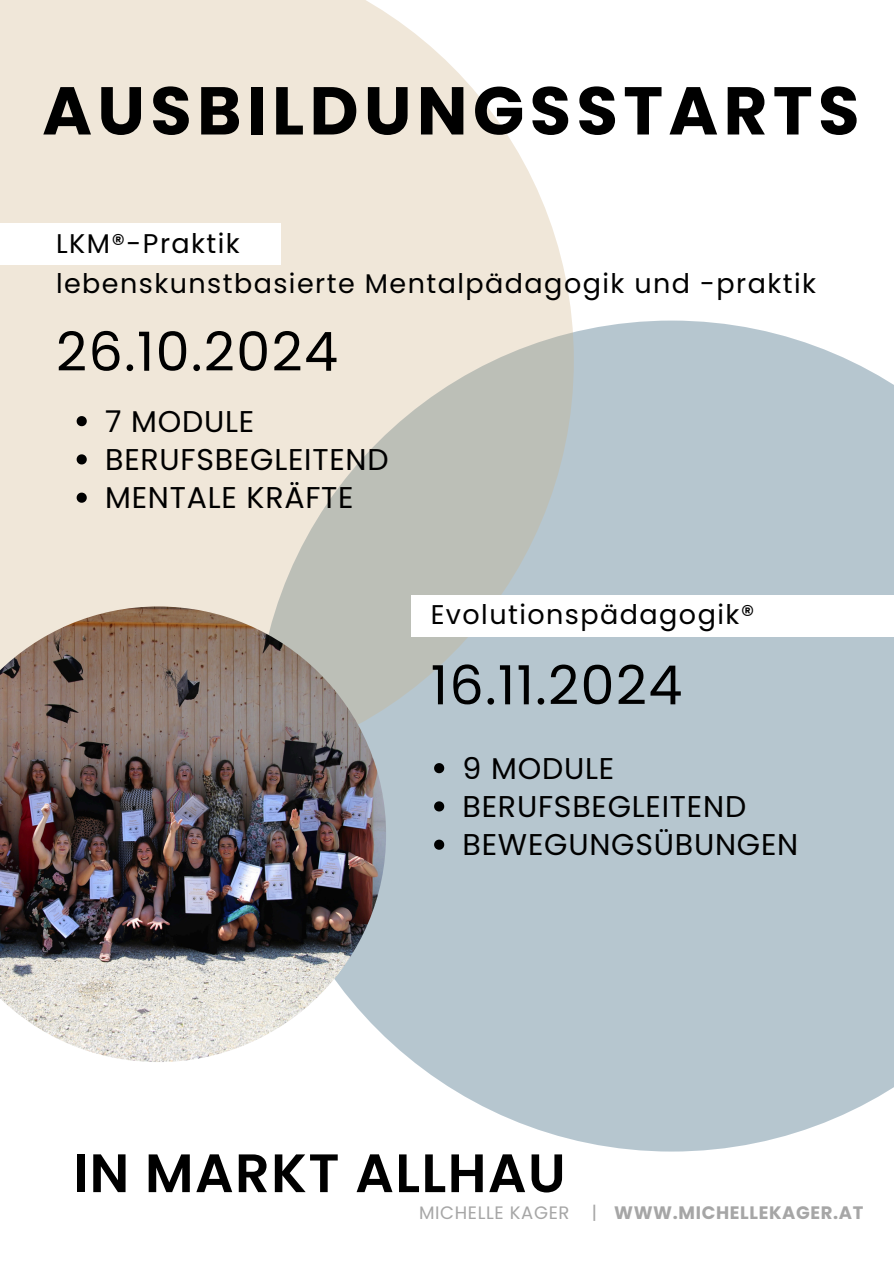
<style>
.page{position:relative;width:894px;height:1264px;background:#fff}
.page>*{position:absolute;margin:0;border:0;box-sizing:border-box;transform-origin:0 0}
.t1{font:700 67.5px "Poppins";letter-spacing:.08em;color:#000}
.t2{font:54px "Poppins";letter-spacing:.025em;color:#000}
.t3{font:600 54px "Poppins";letter-spacing:.025em;color:#000}
.t4{font:30px "Poppins";letter-spacing:.025em;color:#000}
.t5{font:27px/39.3px "Poppins";letter-spacing:.055em;color:#000}
.t6{font:700 18px "Poppins";letter-spacing:.035em;color:#a6a6a6}
.s1{font-weight:400}
</style>
<div class="page">
<div style="left:386px;top:320px;width:507px;height:831px;background:#b6c6cf"></div>
<svg style="left:0;top:0;width:573px;height:775px;background:#e5e0d5"></svg>
<div style="left:0;top:223px;width:281px;height:41px;background:#fff"></div>
<img style="left:0;top:606px;width:386px;height:456px">
<div style="left:411px;top:595px;width:482px;height:41px;background:#fff"></div>
<svg style="left:77px;top:416px;width:10px;height:10px"></svg>
<svg style="left:77px;top:454px;width:10px;height:10px"></svg>
<svg style="left:77px;top:492px;width:10px;height:11px"></svg>
<svg style="left:434px;top:763px;width:10px;height:10px"></svg>
<svg style="left:434px;top:801px;width:10px;height:10px"></svg>
<svg style="left:434px;top:839px;width:10px;height:10px"></svg>
<h3 class="t1" style="left:42px;top:64px;width:818px">AUSBILDUNGSSTARTS</h3>
<p class="t5" style="left:56px;top:224px;width:761px">LKM®-Praktik<br>lebenskunstbasierte Mentalpädagogik und -praktik</p>
<h5 class="t2" style="left:56px;top:314px;width:283px">26.10.2024</h5>
<p class="t4" style="left:105px;top:400px;width:151px">7 MODULE</p>
<p class="t4" style="left:105px;top:438px;width:285px">BERUFSBEGLEITEND</p>
<p class="t4" style="left:105px;top:477px;width:250px">MENTALE KRÄFTE</p>
<h5 class="t5" style="left:430px;top:595px;width:325px">Evolutionspädagogik®</h5>
<h3 class="t2" style="left:430px;top:647px;width:253px">16.11.2024</h3>
<p class="t4" style="left:462px;top:747px;width:153px">9 MODULE</p>
<p class="t4" style="left:462px;top:785px;width:285px">BERUFSBEGLEITEND</p>
<h2 class="t4" style="left:462px;top:823px;width:337px">BEWEGUNGSÜBUNGEN</h2>
<p class="t3" style="left:73px;top:1135px;width:494px">IN MARKT ALLHAU</p>
<p class="t6" style="left:419px;top:1200px;width:446px"><span class="s1">MICHELLE KAGER |</span> WWW.MICHELLEKAGER.AT</p>
</div>
